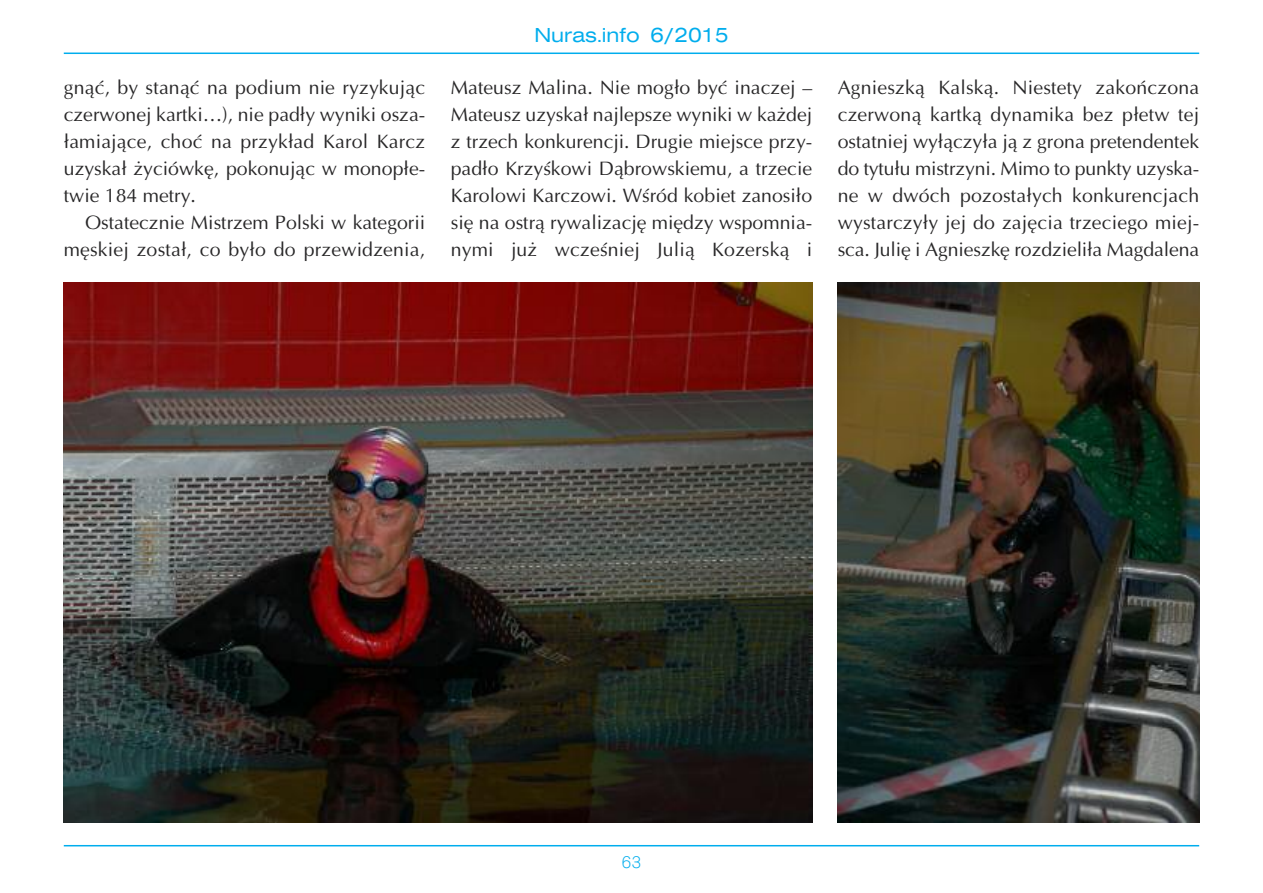
<style>
.page{position:relative;width:1263px;height:893px;background:#fff}
.page>*{position:absolute;margin:0;border:0;box-sizing:border-box;transform-origin:0 0}
.t1{font:expanded 21px "Nimbus Sans DEE";color:#00aded}
.t2{font:19.5px/27px "Ottawa";color:#272627;text-align:justify}
.t3{font:300 18px "Accius TEE";color:#00aded}
</style>
<div class="page">
<hr style="left:64px;top:53px;width:1135px;height:1px;background:#00aded">
<hr style="left:64px;top:845px;width:1135px;height:1px;background:#00aded">
<img style="left:64px;top:283px;width:748px;height:540px">
<img style="left:838px;top:283px;width:361px;height:540px">
<p class="t2" style="left:64px;top:73px;width:363px">gnąć, by stanąć na podium nie ryzykując czerwonej kartki…), nie padły wyniki osza&shy;łamiające, choć na przykład Karol Karcz uzyskał życiówkę, pokonując w monopłe&shy;twie 184 metry.</p>
<p class="t2" style="left:64px;top:208px;width:363px;text-align:right">Ostatecznie Mistrzem Polski w kategorii męskiej został, co było do przewidzenia,</p>
<p class="t1" style="left:534px;top:22px;width:196px">Nuras.info 6/2015</p>
<p class="t2" style="left:451px;top:73px;width:363px">Mateusz Malina. Nie mogło być inaczej – Mateusz uzyskał najlepsze wyniki w każdej z trzech konkurencji. Drugie miejsce przy&shy;padło Krzyśkowi Dąbrowskiemu, a trzecie Karolowi Karczowi. Wśród kobiet zanosiło się na ostrą rywalizację między wspomnia&shy;nymi już wcześniej Julią Kozerską i</p>
<p class="t2" style="left:838px;top:73px;width:363px">Agnieszką Kalską. Niestety zakończona czerwoną kartką dynamika bez płetw tej ostatniej wyłączyła ją z grona pretendentek do tytułu mistrzyni. Mimo to punkty uzyska&shy;ne w dwóch pozostałych konkurencjach wystarczyły jej do zajęcia trzeciego miej&shy;sca. Julię i Agnieszkę rozdzieliła Magdalena</p>
<p class="t3" style="left:621px;top:851px;width:22px">63</p>
</div>
